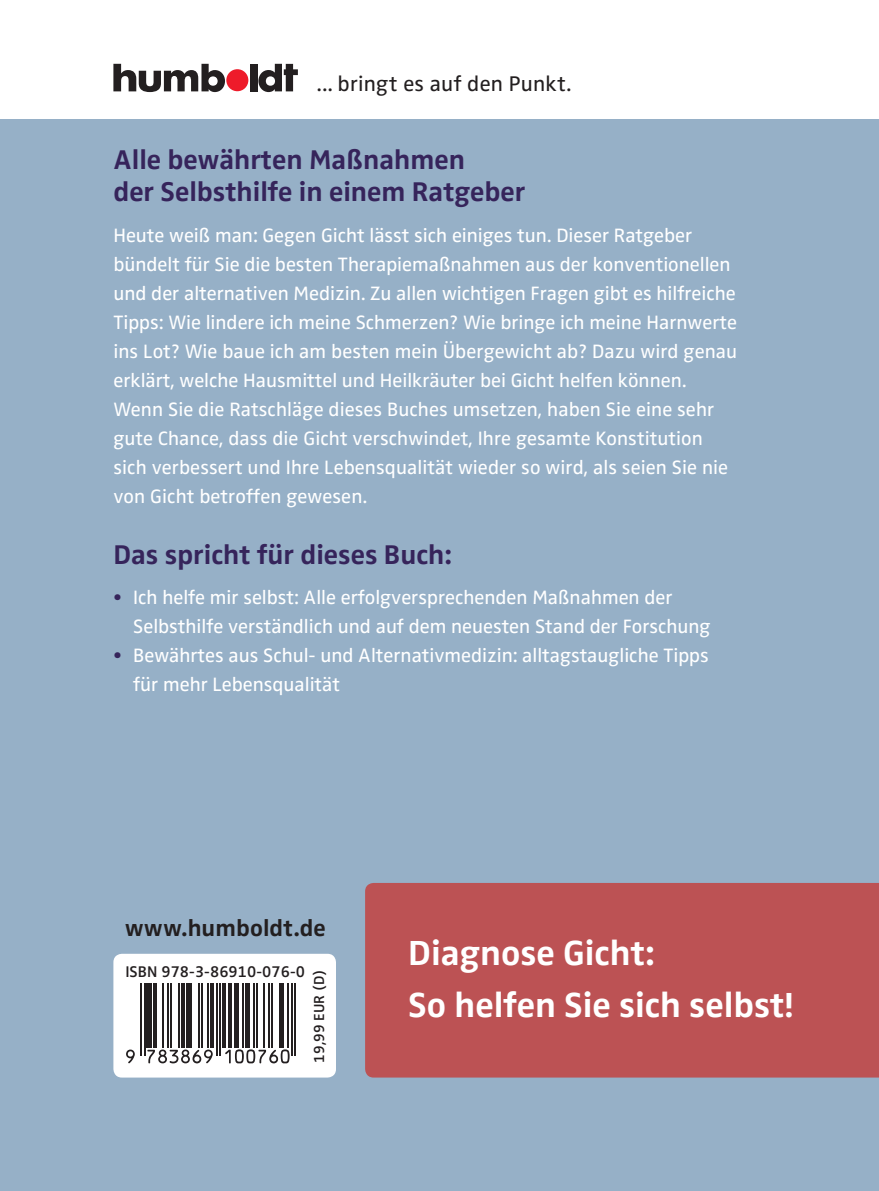
<style>
.page{position:relative;width:879px;height:1191px;background:#fff}
.page>*{position:absolute;margin:0;border:0;box-sizing:border-box;transform-origin:0 0}
.t1{font:700 36px/52px "Zwo Pro";color:#fff}
.t2{font:700 28px/32px "Zwo Pro";color:#36245b}
.t3{font:700 24px "Zwo Pro";letter-spacing:.005em;color:#231f20}
.t4{font:22px "Zwo Pro";letter-spacing:.01em;color:#231f20}
.t5{font:20px/29px "Zwo Pro";color:#fff}
.t6{font:600 16px "Zwo Pro";letter-spacing:.005em;color:#231f20}
.t7{font:600 15px "Zwo Pro";letter-spacing:.005em;color:#231f20}
.s1{color:#36245b}
</style>
<div class="page">
<div style="left:0;top:119px;width:879px;height:1072px;background:#96b0c7"></div>
<div style="left:365px;top:883px;width:514px;height:194px;background:#bc5254"></div>
<div style="left:113px;top:953px;width:223px;height:124px;background:#fff;border-radius:9px"></div>
<svg style="left:126px;top:1049px;width:9px;height:14px"></svg>
<hr style="left:141px;top:984px;width:1px;height:71px;background:#231f20">
<hr style="left:144px;top:984px;width:1px;height:71px;background:#231f20">
<div style="left:147px;top:984px;width:5px;height:63px;background:#231f20"></div>
<hr style="left:153px;top:984px;width:4px;height:63px;background:#231f20">
<hr style="left:162px;top:984px;width:1px;height:63px;background:#231f20">
<hr style="left:167px;top:984px;width:1px;height:63px;background:#231f20">
<hr style="left:170px;top:984px;width:2px;height:63px;background:#231f20">
<hr style="left:178px;top:984px;width:2px;height:63px;background:#231f20">
<hr style="left:181px;top:984px;width:4px;height:63px;background:#231f20">
<div style="left:186px;top:984px;width:5px;height:63px;background:#231f20"></div>
<hr style="left:198px;top:984px;width:1px;height:63px;background:#231f20">
<hr style="left:201px;top:984px;width:2px;height:63px;background:#231f20">
<svg style="left:147px;top:1049px;width:66px;height:14px"></svg>
<hr style="left:207px;top:984px;width:2px;height:63px;background:#231f20">
<hr style="left:211px;top:984px;width:3px;height:63px;background:#231f20">
<hr style="left:216px;top:984px;width:1px;height:71px;background:#231f20">
<hr style="left:219px;top:984px;width:2px;height:71px;background:#231f20">
<hr style="left:222px;top:984px;width:4px;height:63px;background:#231f20">
<hr style="left:229px;top:984px;width:3px;height:63px;background:#231f20">
<div style="left:234px;top:984px;width:5px;height:63px;background:#231f20"></div>
<hr style="left:242px;top:984px;width:1px;height:63px;background:#231f20">
<div style="left:245px;top:984px;width:5px;height:63px;background:#231f20"></div>
<hr style="left:253px;top:984px;width:2px;height:63px;background:#231f20">
<hr style="left:256px;top:984px;width:2px;height:63px;background:#231f20">
<hr style="left:263px;top:984px;width:2px;height:63px;background:#231f20">
<hr style="left:268px;top:984px;width:2px;height:63px;background:#231f20">
<hr style="left:271px;top:984px;width:2px;height:63px;background:#231f20">
<svg style="left:225px;top:1049px;width:65px;height:14px"></svg>
<div style="left:279px;top:984px;width:5px;height:63px;background:#231f20"></div>
<hr style="left:288px;top:984px;width:1px;height:63px;background:#231f20">
<hr style="left:291px;top:984px;width:1px;height:71px;background:#231f20">
<hr style="left:294px;top:984px;width:2px;height:71px;background:#231f20">
<div style="left:226px;top:69px;width:22px;height:22px;background:#ee1b2a;border-radius:50%"></div>
<svg style="left:113px;top:64px;width:112px;height:28px"></svg>
<div style="left:250px;top:64px;width:7px;height:27px;background:#231f20"></div>
<svg style="left:258px;top:64px;width:40px;height:28px"></svg>
<p class="t4" style="left:317px;top:71px;width:256px">... bringt es auf den Punkt.</p>
<h2 class="t2" style="left:113px;top:144px;width:413px">Alle bewährten Maßnahmen<br>der Selbsthilfe in einem Ratgeber</h2>
<p class="t5" style="left:113px;top:221px;width:625px">Heute weiß man: Gegen Gicht lässt sich einiges tun. Dieser Ratgeber bündelt für Sie die besten Therapiemaßnahmen aus der konventionellen und der alternativen Medizin. Zu allen wichtigen Fragen gibt es hilfreiche Tipps: Wie lindere ich meine Schmerzen? Wie bringe ich meine Harnwerte ins Lot? Wie baue ich am besten mein Übergewicht ab? Dazu wird genau erklärt, welche Hausmittel und Heilkräuter bei Gicht helfen können.<br>Wenn Sie die Ratschläge dieses Buches umsetzen, haben Sie eine sehr gute Chance, dass die Gicht verschwindet, Ihre gesamte Konstitution sich verbessert und Ihre Lebensqualität wieder so wird, als seien Sie nie von Gicht betroffen gewesen.</p>
<h2 class="t2" style="left:113px;top:539px;width:340px">Das spricht für dieses Buch:</h2>
<p class="t5" style="left:133px;top:583px;width:579px;text-indent:-20px"><span class="s1">•</span> Ich helfe mir selbst: Alle erfolgversprechenden Maßnahmen der<br>Selbsthilfe verständlich und auf dem neuesten Stand der Forschung</p>
<p class="t5" style="left:133px;top:641px;width:577px;text-indent:-20px"><span class="s1">•</span> Bewährtes aus Schul- und Alternativmedizin: alltagstaugliche Tipps für mehr Lebensqualität</p>
<p class="t3" style="left:125px;top:914px;width:202px">www.humboldt.de</p>
<p class="t6" style="left:125px;top:962px;width:181px">ISBN 978-3-86910-076-0</p>
<p class="t7" style="left:310px;top:1063px;width:95px;rotate:-90deg">19,99 EUR (D)</p>
<h1 class="t1" style="left:408px;top:928px;width:387px">Diagnose Gicht:<br>So helfen Sie sich selbst!</h1>
</div>
